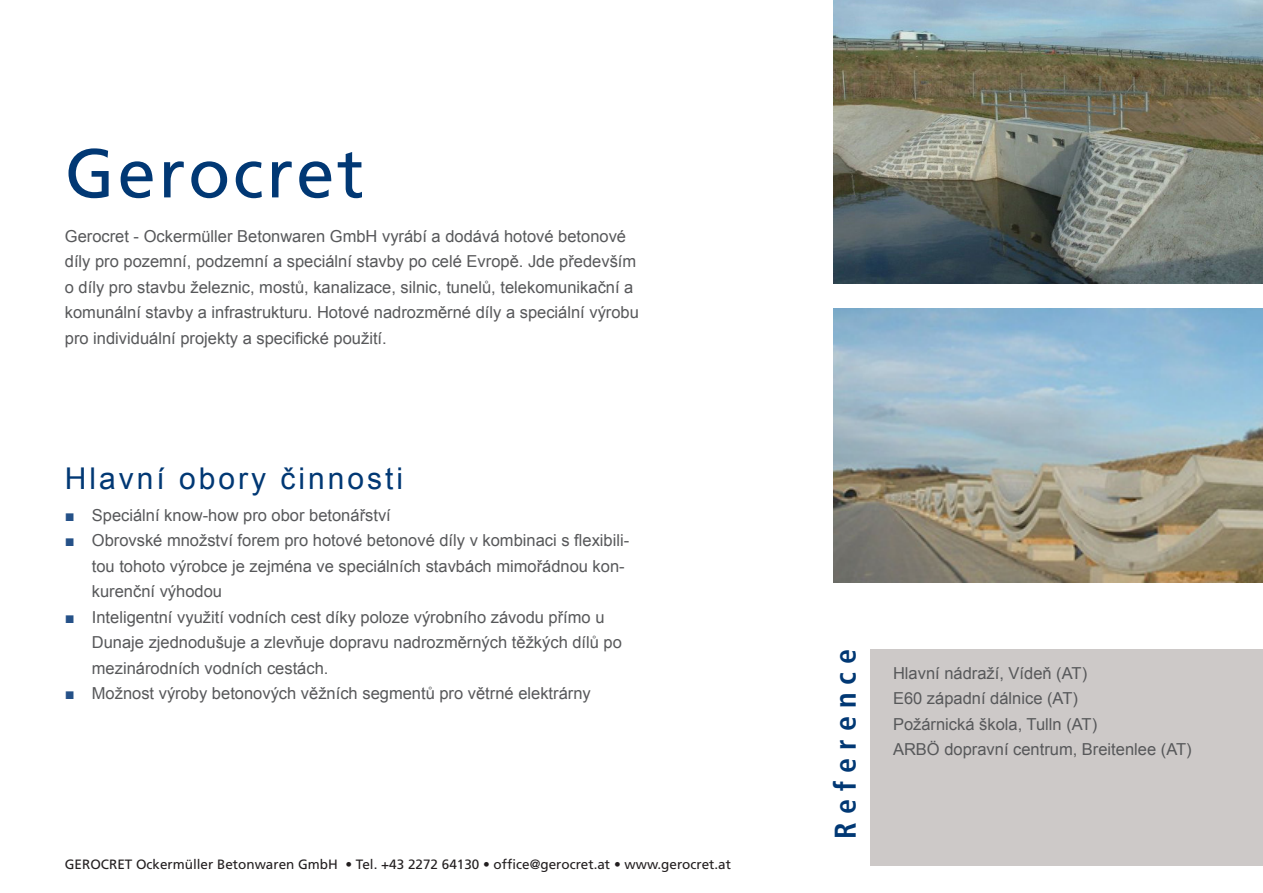
<style>
.page{position:relative;width:1263px;height:893px;background:#fff}
.page>*{position:absolute;margin:0;border:0;box-sizing:border-box;transform-origin:0 0}
.t1{font:69px "Frutiger";letter-spacing:.04em;color:#013874}
.t2{font:30px "Arial";letter-spacing:.1em;color:#013874}
.t3{font:700 condensed 30px "Frutiger";letter-spacing:.27em;color:#013874}
.t4{font:16.5px/25.5px "Arial";color:#57585a}
.t5{font:13.5px "Frutiger";color:#231f20}
.s1{color:#255188}
</style>
<div class="page">
<div style="left:871px;top:649px;width:392px;height:217px;background:#cdc9c8"></div>
<img style="left:833px;top:0;width:430px;height:284px">
<img style="left:833px;top:308px;width:430px;height:274px">
<h1 class="t1" style="left:65px;top:133px;width:301px">Gerocret</h1>
<p class="t4" style="left:65px;top:223px;width:576px">Gerocret - Ockermüller Betonwaren GmbH vyrábí a dodává hotové betonové díly pro pozemní, podzemní a speciální stavby po celé Evropě. Jde především o díly pro stavbu železnic, mostů, kanalizace, silnic, tunelů, telekomunikační a komunální stavby a infrastrukturu. Hotové nadrozměrné díly a speciální výrobu pro individuální projekty a specifické použití.</p>
<h2 class="t2" style="left:65px;top:457px;width:340px">Hlavní obory činnosti</h2>
<p class="t4" style="left:65px;top:502px;width:327px"><span class="s1">■</span> Speciální know-how pro obor betonářství</p>
<p class="t4" style="left:92px;top:527px;width:539px;text-indent:-27px"><span class="s1">■</span> Obrovské množství forem pro hotové betonové díly v kombinaci s flexibili&shy;tou tohoto výrobce je zejména ve speciálních stavbách mimořádnou kon&shy;kurenční výhodou</p>
<p class="t4" style="left:92px;top:604px;width:532px;text-indent:-27px"><span class="s1">■</span> Inteligentní využití vodních cest díky poloze výrobního závodu přímo u<br>Dunaje zjednodušuje a zlevňuje dopravu nadrozměrných těžkých dílů po mezinárodních vodních cestách.</p>
<p class="t4" style="left:65px;top:680px;width:527px"><span class="s1">■</span> Možnost výroby betonových věžních segmentů pro větrné elektrárny</p>
<p class="t5" style="left:65px;top:856px;width:668px">GEROCRET Ockermüller Betonwaren GmbH • Tel. +43 2272 64130 • office@gerocret.at • www.gerocret.at</p>
<h2 class="t3" style="left:828px;top:839px;width:192px;rotate:-90deg">Reference</h2>
<p class="t4" style="left:893px;top:660px;width:300px">Hlavní nádraží, Vídeň (AT)<br>E60 západní dálnice (AT)<br>Požárnická škola, Tulln (AT)<br>ARBÖ dopravní centrum, Breitenlee (AT)</p>
</div>
